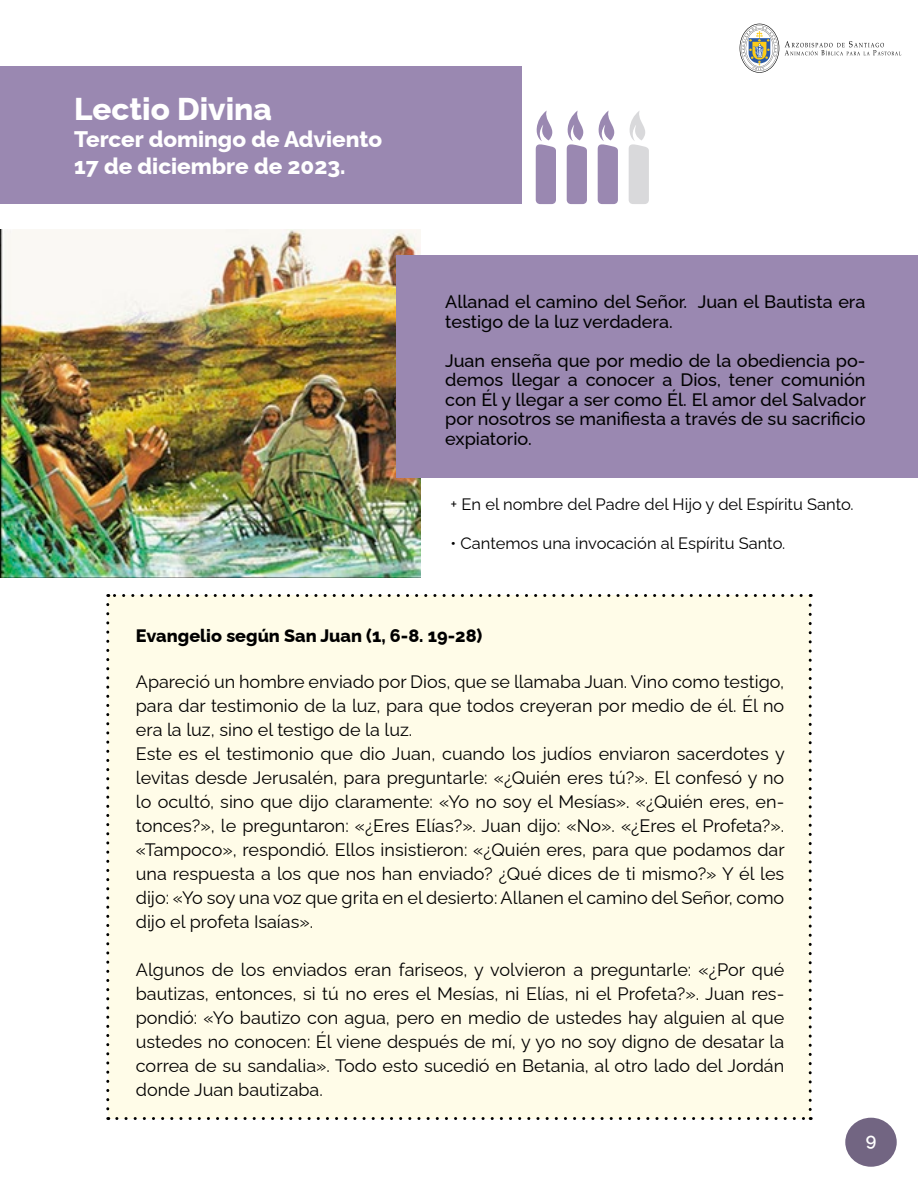
<style>
.page{position:relative;width:918px;height:1188px;background:#fff}
.page>*{position:absolute;margin:0;border:0;box-sizing:border-box;transform-origin:0 0}
.TITULO_PRINCIPAL{font:800 31.5px "Raleway";color:#fff}
.TITULO_PRINCIPAL-2{font:800 22.5px "Raleway";color:#fff}
.TEXTO_BIBLICO{font:18px/24px "Raleway";color:#000;text-align:justify}
.BLOQUE_TEXTO{font:500 18px/19.5px "Raleway";color:#000}
.t1{font:800 18px "Raleway";color:#000}
.t2{font:600 18px "Raleway";color:#fff}
.BLOQUE_TEXTO-2{font:16.5px "Raleway";color:#000}
.VIÑETA{font:16.5px "Raleway";color:#000}
</style>
<div class="page">
<div style="left:845px;top:1118px;width:52px;height:49px;background:#726582;border-radius:50%"></div>
<div style="left:0;top:66px;width:521px;height:138px;background:#9a88b1"></div>
<div style="left:108px;top:596px;width:702px;height:523px;background:#fffce8"></div>
<svg style="left:106px;top:605px;width:3px;height:515px"></svg>
<svg style="left:117px;top:1117px;width:694px;height:3px"></svg>
<svg style="left:809px;top:594px;width:3px;height:516px"></svg>
<svg style="left:108px;top:594px;width:693px;height:3px"></svg>
<img style="left:0;top:230px;width:420px;height:347px">
<div style="left:396px;top:255px;width:521px;height:222px;background:#9a88b1"></div>
<svg style="left:740px;top:24px;width:39px;height:49px"></svg>
<svg style="left:785px;top:41px;width:115px;height:14px"></svg>
<svg style="left:536px;top:111px;width:20px;height:93px"></svg>
<svg style="left:567px;top:111px;width:20px;height:93px"></svg>
<svg style="left:598px;top:111px;width:20px;height:93px"></svg>
<svg style="left:629px;top:111px;width:20px;height:93px"></svg>
<p class="TITULO_PRINCIPAL" style="left:74px;top:84px;width:199px">Lectio Divina</p>
<p class="TITULO_PRINCIPAL-2" style="left:74px;top:121px;width:309px">Tercer domingo de Adviento</p>
<p class="TITULO_PRINCIPAL-2" style="left:74px;top:148px;width:273px">17 de diciembre de 2023.</p>
<p class="BLOQUE_TEXTO" style="left:445px;top:290px;width:422px">Allanad el camino del Señor. Juan el Bautista era testigo de la luz verdadera.</p>
<p class="BLOQUE_TEXTO" style="left:445px;top:349px;width:422px;text-align:justify">Juan enseña que por medio de la obediencia po&shy;demos llegar a conocer a Dios, tener comunión con Él y llegar a ser como Él. El amor del Salvador por nosotros se manifiesta a través de su sacrificio expiatorio.</p>
<p class="BLOQUE_TEXTO-2" style="left:450px;top:491px;width:405px">+ En el nombre del Padre del Hijo y del Espíritu Santo.</p>
<p class="VIÑETA" style="left:450px;top:530px;width:336px">• Cantemos una invocación al Espíritu Santo.</p>
<p class="t1" style="left:136px;top:621px;width:348px">Evangelio según San Juan (1, 6-8. 19-28)</p>
<p class="TEXTO_BIBLICO" style="left:136px;top:668px;width:650px">Apareció un hombre enviado por Dios, que se llamaba Juan. Vino como testigo, para dar testimonio de la luz, para que todos creyeran por medio de él. Él no era la luz, sino el testigo de la luz.</p>
<p class="TEXTO_BIBLICO" style="left:136px;top:740px;width:650px">Este es el testimonio que dio Juan, cuando los judíos enviaron sacerdotes y levitas desde Jerusalén, para preguntarle: «¿Quién eres tú?». El confesó y no lo ocultó, sino que dijo claramente: «Yo no soy el Mesías». «¿Quién eres, en&shy;tonces?», le preguntaron: «¿Eres Elías?». Juan dijo: «No». «¿Eres el Profeta?». «Tampoco», respondió. Ellos insistieron: «¿Quién eres, para que podamos dar una respuesta a los que nos han enviado? ¿Qué dices de ti mismo?» Y él les dijo: «Yo soy una voz que grita en el desierto: Allanen el camino del Señor, como dijo el profeta Isaías».</p>
<p class="TEXTO_BIBLICO" style="left:136px;top:956px;width:650px">Algunos de los enviados eran fariseos, y volvieron a preguntarle: «¿Por qué bautizas, entonces, si tú no eres el Mesías, ni Elías, ni el Profeta?». Juan res&shy;pondió: «Yo bautizo con agua, pero en medio de ustedes hay alguien al que ustedes no conocen: Él viene después de mí, y yo no soy digno de desatar la correa de su sandalia». Todo esto sucedió en Betania, al otro lado del Jordán donde Juan bautizaba.</p>
<p class="t2" style="left:866px;top:1126px;width:12px">9</p>
</div>
